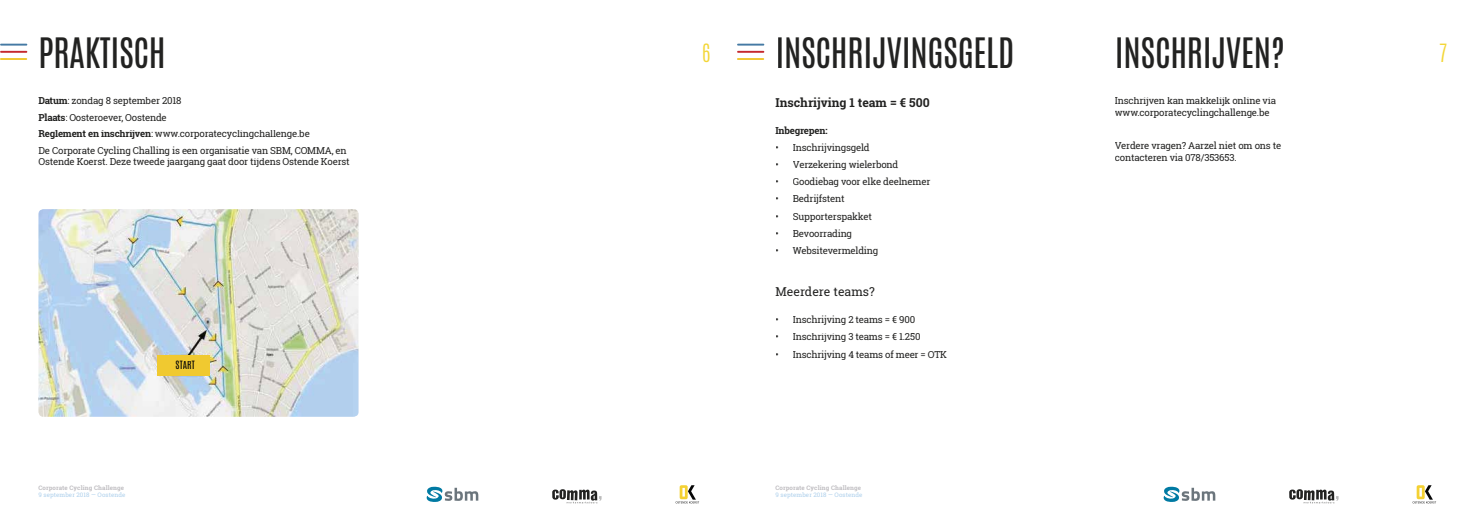
<style>
.page{position:relative;width:1474px;height:521px;background:#fff}
.page>*{position:absolute;margin:0;border:0;box-sizing:border-box;transform-origin:0 0}
.t1{font:35px "Antonio";letter-spacing:-.01em;color:#222221}
.t2{font:300 21px "Antonio";color:#f3d636}
.t3{font:700 12.25px "Roboto Slab";color:#222221}
.t4{font:12.25px "Roboto Slab";color:#222221}
.t5{font:9.62px/16.5px "Roboto Slab";letter-spacing:-.02em;color:#222221}
.t6{font:700 9.62px "Roboto Slab";letter-spacing:-.02em;color:#222221}
.t7{font:9.54px "Antonio";letter-spacing:.02em;color:#060607}
.t8{font:700 6.12px "Roboto Slab";letter-spacing:.02em;color:#bfbdc1}
.t9{font:6.12px "Roboto Slab";letter-spacing:.01em;color:#aed0ec}
.s1{font-weight:700}
</style>
<div class="page">
<hr style="left:0;top:44px;width:27px;height:2px;background:#457aa4">
<hr style="left:0;top:51px;width:27px;height:2px;background:#c5292e">
<hr style="left:0;top:58px;width:27px;height:2px;background:#f0c731">
<hr style="left:737px;top:44px;width:27px;height:2px;background:#457aa4">
<hr style="left:737px;top:51px;width:27px;height:2px;background:#c5292e">
<hr style="left:737px;top:58px;width:27px;height:2px;background:#f0c731">
<svg style="left:426px;top:487px;width:52px;height:15px"></svg>
<svg style="left:675px;top:485px;width:24px;height:18px"></svg>
<svg style="left:552px;top:489px;width:49px;height:14px"></svg>
<svg style="left:1163px;top:487px;width:52px;height:15px"></svg>
<svg style="left:1412px;top:485px;width:23px;height:18px"></svg>
<svg style="left:1289px;top:489px;width:49px;height:14px"></svg>
<img style="left:38px;top:209px;width:320px;height:208px">
<div style="left:158px;top:355px;width:52px;height:21px;background:#f0c930"></div>
<h1 class="t1" style="left:38px;top:27px;width:129px">PRAKTISCH</h1>
<h1 class="t1" style="left:775px;top:27px;width:240px">INSCHRIJVINGSGELD</h1>
<h1 class="t1" style="left:1114px;top:27px;width:171px">INSCHRIJVEN?</h1>
<p class="t5" style="left:1114px;top:95px;width:163px;line-height:11.5px">Inschrijven kan makkelijk online via www.corporatecyclingchallenge.be</p>
<p class="t5" style="left:1114px;top:140px;width:168px;line-height:11.5px">Verdere vragen? Aarzel niet om ons te contacteren via 078/353653.</p>
<h2 class="t2" style="left:702px;top:38px;width:9px">6</h2>
<h2 class="t2" style="left:1439px;top:38px;width:9px">7</h2>
<p class="t5" style="left:38px;top:92px;width:310px"><span class="s1">Datum</span>: zondag 8 september 2018<br><span class="s1">Plaats</span>: Oosteroever, Oostende<br><span class="s1">Reglement en inschrijven</span>: www.corporatecyclingchallenge.be<br>De Corporate Cycling Challing is een organisatie van SBM, COMMA, en</p>
<p class="t5" style="left:38px;top:154px;width:313px">Ostende Koerst. Deze tweede jaargang gaat door tijdens Ostende Koerst</p>
<p class="t3" style="left:775px;top:94px;width:156px">Inschrijving 1 team = € 500</p>
<p class="t6" style="left:775px;top:123px;width:54px">Inbegrepen:</p>
<p class="t5" style="left:775px;top:139px;width:96px">• Inschrijvingsgeld</p>
<p class="t5" style="left:775px;top:156px;width:124px">• Verzekering wielerbond</p>
<p class="t5" style="left:775px;top:173px;width:156px">• Goodiebag voor elke deelnemer</p>
<p class="t5" style="left:775px;top:190px;width:71px">• Bedrijfstent</p>
<p class="t5" style="left:775px;top:208px;width:98px">• Supporterspakket</p>
<p class="t5" style="left:775px;top:225px;width:78px">• Bevoorrading</p>
<p class="t5" style="left:775px;top:242px;width:104px">• Websitevermelding</p>
<p class="t4" style="left:775px;top:283px;width:101px">Meerdere teams?</p>
<p class="t5" style="left:775px;top:311px;width:141px">• Inschrijving 2 teams = € 900</p>
<p class="t5" style="left:775px;top:328px;width:146px">• Inschrijving 3 teams = € 1.250</p>
<p class="t5" style="left:775px;top:346px;width:173px">• Inschrijving 4 teams of meer = OTK</p>
<p class="t7" style="left:175px;top:358px;width:21px">START</p>
<p class="t8" style="left:38px;top:483px;width:87px">Corporate Cycling Challenge</p>
<p class="t9" style="left:38px;top:491px;width:88px">9 september 2018 — Oostende</p>
<p class="t8" style="left:775px;top:483px;width:87px">Corporate Cycling Challenge</p>
<p class="t9" style="left:775px;top:491px;width:88px">9 september 2018 — Oostende</p>
</div>
